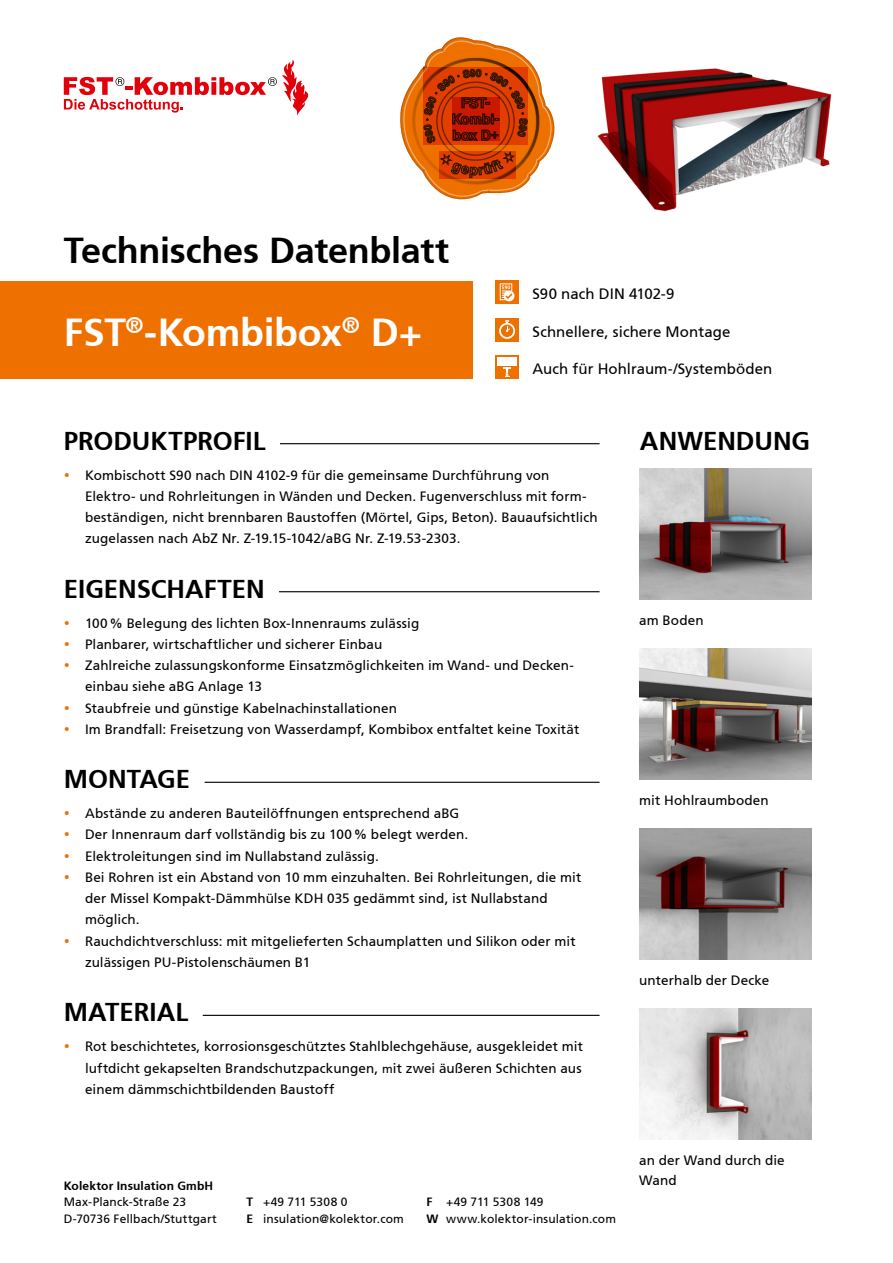
<style>
.page{position:relative;width:893px;height:1263px;background:#fff}
.page>*{position:absolute;margin:0;border:0;box-sizing:border-box;transform-origin:0 0}
.t1{font:700 39px "Frutiger";letter-spacing:-.01em;color:#fff}
.t2{font:700 36px "Frutiger";letter-spacing:-.005em;color:#000}
.t3{font:700 25.8px "Frutiger";color:#000}
.t4{font:15px "Frutiger";color:#000}
.t5{font:13.5px/21.3px "Frutiger";letter-spacing:.005em;color:#000}
.t6{font:12px/16.5px "Frutiger";letter-spacing:.01em;color:#000}
.t7{font:700 12px "Frutiger";letter-spacing:.01em;color:#000}
.s1{font-size:12px}
.s2{font-weight:700}
</style>
<div class="page">
<div style="left:0;top:281px;width:472px;height:97px;background:#ee7100"></div>
<div style="left:495px;top:281px;width:24px;height:23px;background:#ee7100"></div>
<svg style="left:500px;top:283px;width:14px;height:18px"></svg>
<svg style="left:495px;top:355px;width:24px;height:23px"></svg>
<div style="left:497px;top:357px;width:20px;height:5px;background:#fff"></div>
<svg style="left:497px;top:363px;width:20px;height:14px"></svg>
<hr style="left:280px;top:443px;width:320px;height:1px;background:#000">
<hr style="left:279px;top:591px;width:321px;height:1px;background:#000">
<hr style="left:205px;top:782px;width:395px;height:1px;background:#000">
<hr style="left:203px;top:1015px;width:397px;height:1px;background:#000">
<img style="left:639px;top:468px;width:172px;height:132px">
<img style="left:639px;top:648px;width:172px;height:132px">
<img style="left:639px;top:828px;width:172px;height:132px">
<img style="left:639px;top:1008px;width:172px;height:132px">
<svg style="left:64px;top:60px;width:244px;height:56px"></svg>
<svg style="left:400px;top:37px;width:155px;height:163px"></svg>
<img style="left:597px;top:68px;width:235px;height:144px">
<div style="left:495px;top:318px;width:24px;height:23px;background:#ee7100"></div>
<svg style="left:499px;top:320px;width:16px;height:19px"></svg>
<h2 class="t2" style="left:64px;top:230px;width:387px">Technisches Datenblatt</h2>
<h1 class="t1" style="left:64px;top:309px;width:360px">FST<sup>®</sup>-Kombibox<sup>®</sup> D+</h1>
<p class="t4" style="left:533px;top:285px;width:143px">S90 nach DIN 4102-9</p>
<p class="t4" style="left:533px;top:323px;width:199px">Schnellere, sichere Montage</p>
<p class="t4" style="left:533px;top:360px;width:241px">Auch für Hohlraum-/Systemböden</p>
<h3 class="t3" style="left:64px;top:426px;width:203px">PRODUKTPROFIL</h3>
<p class="t5" style="left:85px;top:464px;width:514px">Kombischott S90 nach DIN 4102-9 für die gemeinsame Durchführung von Elektro- und Rohrleitungen in Wänden und Decken. Fugenverschluss mit form&shy;beständigen, nicht brennbaren Baustoffen (Mörtel, Gips, Beton). Bauaufsichtlich zugelassen nach AbZ Nr. Z-19.15-1042/aBG Nr. Z-19.53-2303.</p>
<h3 class="t3" style="left:64px;top:574px;width:202px">EIGENSCHAFTEN</h3>
<p class="t5" style="left:85px;top:612px;width:496px">100% Belegung des lichten Box-Innenraums zulässig<br>Planbarer, wirtschaftlicher und sicherer Einbau<br>Zahlreiche zulassungskonforme Einsatzmöglichkeiten im Wand- und Decken&shy;einbau siehe aBG Anlage 13<br>Staubfreie und günstige Kabelnachinstallationen<br>Im Brandfall: Freisetzung von Wasserdampf, Kombibox entfaltet keine Toxität</p>
<h3 class="t3" style="left:64px;top:764px;width:128px">MONTAGE</h3>
<p class="t5" style="left:85px;top:803px;width:498px">Abstände zu anderen Bauteilöffnungen entsprechend aBG<br>Der Innenraum darf vollständig bis zu 100% belegt werden.<br>Elektroleitungen sind im Nullabstand zulässig.<br>Bei Rohren ist ein Abstand von 10 mm einzuhalten. Bei Rohrleitungen, die mit der Missel Kompakt-Dämmhülse KDH 035 gedämmt sind, ist Nullabstand möglich.<br>Rauchdichtverschluss: mit mitgelieferten Schaumplatten und Silikon oder mit zulässigen PU-Pistolenschäumen B1</p>
<h3 class="t3" style="left:64px;top:997px;width:126px">MATERIAL</h3>
<p class="t5" style="left:85px;top:1036px;width:499px;text-align:justify">Rot beschichtetes, korrosionsgeschütztes Stahlblechgehäuse, ausgekleidet mit luftdicht gekapselten Brandschutzpackungen, <span class="s1">m</span>it zwei äußeren Schichten aus einem dämmschichtbildenden Baustoff</p>
<h3 class="t3" style="left:640px;top:426px;width:172px">ANWENDUNG</h3>
<p class="t5" style="left:639px;top:610px;width:66px">am Boden</p>
<p class="t5" style="left:639px;top:790px;width:131px">mit Hohlraumboden</p>
<p class="t5" style="left:639px;top:970px;width:131px">unterhalb der Decke</p>
<p class="t7" style="left:64px;top:1178px;width:151px">Kolektor Insulation GmbH</p>
<p class="t6" style="left:64px;top:1194px;width:155px">Max-Planck-Straße 23<br>D-70736 Fellbach/Stuttgart</p>
<p class="t6" style="left:247px;top:1194px;width:102px"><span class="s2">T</span> +49 711 5308 0</p>
<p class="t6" style="left:427px;top:1194px;width:118px"><span class="s2">F</span> +49 711 5308 149</p>
<p class="t6" style="left:247px;top:1210px;width:159px"><span class="s2">E</span> insulation@kolektor.com</p>
<p class="t6" style="left:427px;top:1210px;width:191px"><span class="s2">W</span> www.kolektor-insulation.com</p>
<p class="t5" style="left:639px;top:1151px;width:147px;line-height:19.5px">an der Wand durch die<br>Wand</p>
</div>
